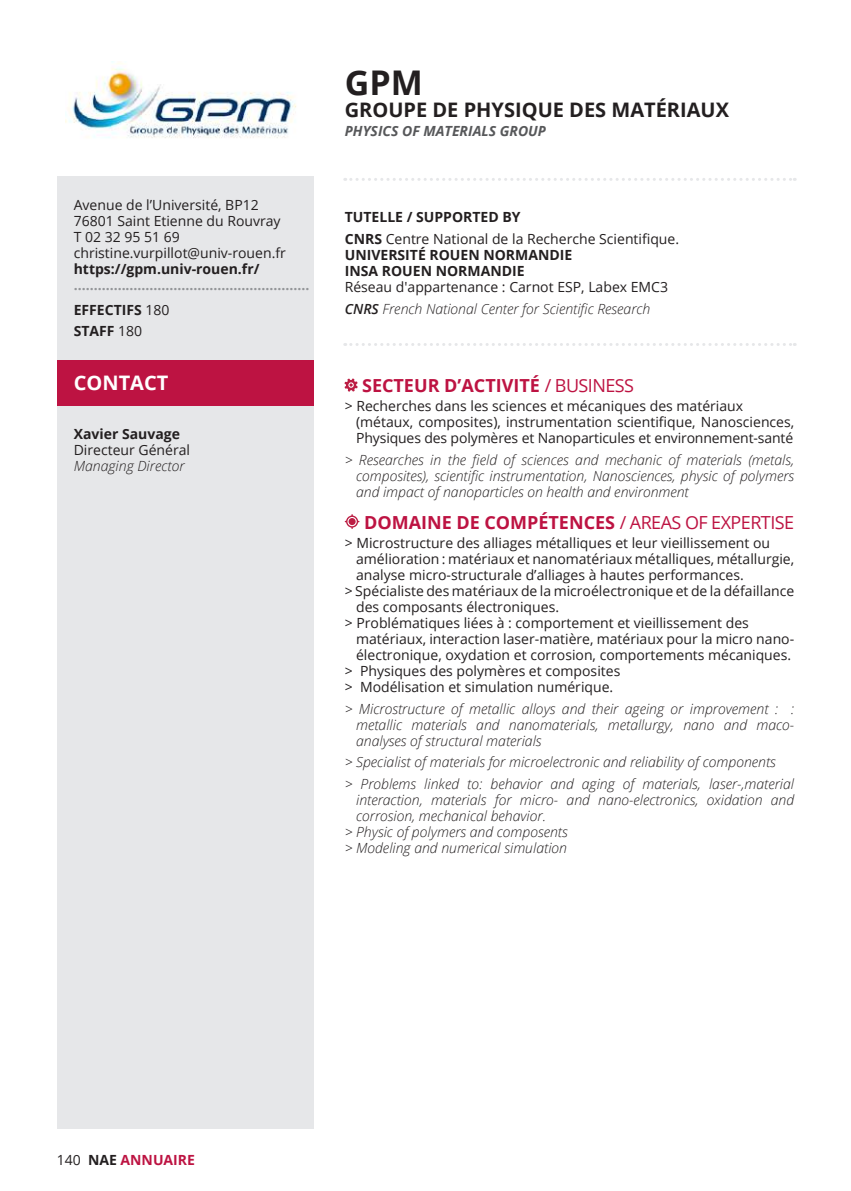
<style>
.page{position:relative;width:851px;height:1191px;background:#fff}
.page>*{position:absolute;margin:0;border:0;box-sizing:border-box;transform-origin:0 0}
.t1{font:700 34px "Open Sans";color:#231f20}
.t2{font:700 20px "Open Sans";color:#231f20}
.t3{font:700 20px "Open Sans";color:#fff}
.t4{font:700 18px "Open Sans";color:#bd1342}
.t5{font:14px/16px "Open Sans";color:#231f20}
.t6{font:italic 300 14px/16px "Open Sans";color:#231f20;text-align:justify}
.t7{font:700 14px/16px "Open Sans";color:#231f20}
.t8{font:700 14px/24.6px "Open Sans";color:#939598}
.t9{font:italic 700 14px "Open Sans";color:#57585a}
.t10{font:700 14px "Open Sans";color:#bd1342}
.s1{color:#231f20}
.s2{font-weight:400;color:#231f20}
.s3{font-weight:400}
.s4{font-weight:700}
.s5{font-weight:400;font-style:normal}
.s6{font-weight:600}
</style>
<div class="page">
<div style="left:57px;top:177px;width:256px;height:951px;background:#e6e7e9"></div>
<svg style="left:345px;top:178px;width:450px;height:3px"></svg>
<svg style="left:345px;top:378px;width:12px;height:14px"></svg>
<svg style="left:345px;top:514px;width:14px;height:15px"></svg>
<div style="left:57px;top:360px;width:256px;height:45px;background:#bd1342"></div>
<img style="left:65px;top:62px;width:231px;height:76px">
<svg style="left:345px;top:343px;width:450px;height:3px"></svg>
<p class="t5" style="left:74px;top:196px;width:214px">Avenue de l’Université, BP12<br>76801 Saint Etienne du Rouvray<br>T 02 32 95 51 69 christine.vurpillot@univ-rouen.fr</p>
<p class="t7" style="left:74px;top:261px;width:187px">https://gpm.univ-rouen.fr/</p>
<p class="t8" style="left:74px;top:272px;width:237px">...........................................................<br><span class="s1">EFFECTIFS</span> <span class="s2">180</span></p>
<p class="t7" style="left:74px;top:323px;width:70px">STAFF <span class="s3">180</span></p>
<h2 class="t3" style="left:74px;top:369px;width:96px">CONTACT</h2>
<p class="t7" style="left:74px;top:425px;width:108px">Xavier Sauvage</p>
<p class="t5" style="left:74px;top:441px;width:118px">Directeur Général</p>
<p class="t6" style="left:74px;top:457px;width:112px">Managing Director</p>
<h1 class="t1" style="left:345px;top:59px;width:80px">GPM</h1>
<h2 class="t2" style="left:345px;top:96px;width:386px">GROUPE DE PHYSIQUE DES MATÉRIAUX</h2>
<p class="t9" style="left:345px;top:120px;width:203px">PHYSICS OF MATERIALS GROUP</p>
<p class="t5" style="left:345px;top:206px;width:336px;line-height:21.6px"><span class="s4">TUTELLE / SUPPORTED BY<br>CNRS</span> Centre National de la Recherche Scientifique.</p>
<p class="t7" style="left:345px;top:246px;width:229px">UNIVERSITÉ ROUEN NORMANDIE<br>INSA ROUEN NORMANDIE</p>
<p class="t6" style="left:345px;top:276px;width:325px;line-height:21.6px"><span class="s5">Réseau d'appartenance : Carnot ESP, Labex EMC3<br></span><span class="s6">CNRS</span> French National Center for Scientific Research</p>
<p class="t4" style="left:362px;top:373px;width:273px">SECTEUR D’ACTIVITÉ <span class="s3">/ BUSINESS</span></p>
<p class="t5" style="left:356px;top:398px;width:439px;text-indent:-11px">&gt; Recherches dans les sciences et mécaniques des matériaux (métaux, composites), instrumentation scientifique, Nanosciences,<br>Physiques des polymères et Nanoparticules et environnement-santé</p>
<p class="t6" style="left:356px;top:451px;width:439px;text-indent:-11px">&gt; Researches in the field of sciences and mechanic of materials (metals, composites), scientific instrumentation, Nanosciences, physic of polymers and impact of nanoparticles on health and environment</p>
<p class="t4" style="left:364px;top:509px;width:431px">DOMAINE DE COMPÉTENCES <span class="s3">/ AREAS OF EXPERTISE</span></p>
<p class="t5" style="left:345px;top:534px;width:427px">&gt; Microstructure des alliages métalliques et leur vieillissement ou</p>
<p class="t5" style="left:356px;top:550px;width:439px">amélioration : matériaux et nanomatériaux métalliques, métallurgie,</p>
<p class="t5" style="left:356px;top:566px;width:389px">analyse micro-structurale d’alliages à hautes performances.</p>
<p class="t5" style="left:345px;top:582px;width:451px">&gt; Spécialiste des matériaux de la microélectronique et de la défaillance</p>
<p class="t5" style="left:356px;top:598px;width:204px">des composants électroniques.</p>
<p class="t5" style="left:345px;top:614px;width:405px">&gt; Problématiques liées à : comportement et vieillissement des</p>
<p class="t5" style="left:356px;top:630px;width:439px">matériaux, interaction laser-matière, matériaux pour la micro nano-</p>
<p class="t5" style="left:356px;top:646px;width:436px">électronique, oxydation et corrosion, comportements mécaniques.</p>
<p class="t5" style="left:345px;top:662px;width:277px">&gt; Physiques des polymères et composites</p>
<p class="t5" style="left:345px;top:678px;width:270px">&gt; Modélisation et simulation numérique.</p>
<p class="t6" style="left:356px;top:700px;width:439px;text-indent:-11px">&gt; Microstructure of metallic alloys and their ageing or improvement : : metallic materials and nanomaterials, metallurgy, nano and maco&shy;analyses of structural materials</p>
<p class="t6" style="left:345px;top:751px;width:451px;line-height:21.6px">&gt; Specialist of materials for microelectronic and reliability of components<br>&gt; Problems linked to: behavior and aging of materials, laser-,material</p>
<p class="t6" style="left:356px;top:791px;width:439px">interaction, materials for micro- and nano-electronics, oxidation and</p>
<p class="t6" style="left:356px;top:807px;width:191px">corrosion, mechanical behavior.</p>
<p class="t6" style="left:345px;top:823px;width:224px">&gt; Physic of polymers and composents</p>
<p class="t6" style="left:345px;top:839px;width:224px">&gt; Modeling and numerical simulation</p>
<p class="t10" style="left:57px;top:1150px;width:140px"><span class="s2">140</span> <span class="s1">NAE</span> ANNUAIRE</p>
</div>
